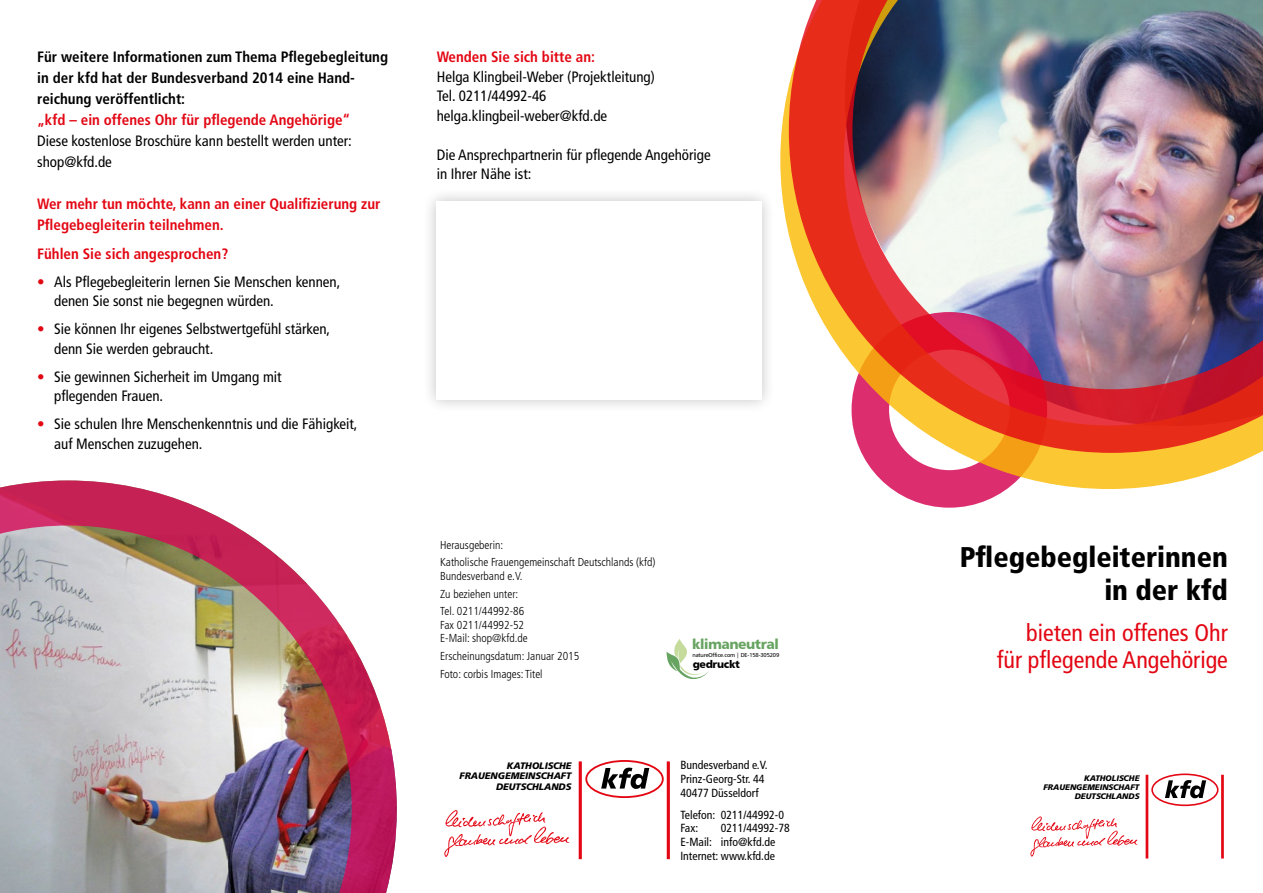
<style>
.page{position:relative;width:1263px;height:893px;background:#fff}
.page>*{position:absolute;margin:0;border:0;box-sizing:border-box;transform-origin:0 0}
.t1{font:900 condensed 28.5px/33px "Frutiger";color:#000;text-align:right}
.t2{font:condensed 24px/27px "Frutiger";color:#e30613;text-align:right}
.t3{font:condensed 15px/19.5px "Frutiger";color:#000}
.t4{font:700 condensed 15px/21px "Frutiger";color:#e30613}
.t5{font:700 condensed 15px/21px "Frutiger";color:#000}
.t6{font:13.95px "Humanist 777 BT Black B";letter-spacing:-.03em;color:#67a461}
.t7{font:condensed 11.7px/13.6px "Frutiger";color:#000}
.t8{font:300 condensed 11.55px/17.7px "Frutiger";color:#000}
.t9{font:10.8px "Humanist 777 BT Black B";letter-spacing:-.03em;color:#000}
.t10{font:italic 900 9.45px/10.6px "Frutiger";color:#000;text-align:right}
.t11{font:italic 900 8.1px/9.1px "Frutiger";color:#000;text-align:right}
.t12{font:5.7px "Humanist 777 BT Roman B";letter-spacing:-.03em;color:#000}
.s1{color:#e30613}
</style>
<div class="page">
<hr style="left:1145px;top:775px;width:3px;height:83px;background:#e30613">
<hr style="left:1221px;top:775px;width:3px;height:83px;background:#e30613">
<div style="left:1151px;top:773px;width:67px;height:33px;border:2px solid #e30613;border-radius:50%"></div>
<svg style="left:1165px;top:780px;width:41px;height:18px"></svg>
<svg style="left:1030px;top:816px;width:108px;height:41px"></svg>
<hr style="left:579px;top:761px;width:3px;height:98px;background:#e30613">
<hr style="left:667px;top:761px;width:3px;height:98px;background:#e30613">
<div style="left:585px;top:760px;width:79px;height:38px;border:2px solid #e30613;border-radius:50%"></div>
<svg style="left:601px;top:768px;width:48px;height:21px"></svg>
<svg style="left:444px;top:810px;width:125px;height:47px"></svg>
<div style="left:421px;top:187px;width:354px;height:227px;background:#000;opacity:.3"></div>
<div style="left:436px;top:201px;width:325px;height:199px;background:#fff"></div>
<svg style="left:666px;top:639px;width:43px;height:40px"></svg>
<div style="left:851px;top:312px;width:196px;height:196px;border:38px solid #d60956;border-radius:50%"></div>
<img style="left:0;top:480px;width:397px;height:413px">
<svg style="left:780px;top:85px;width:479px;height:404px"></svg>
<img style="left:789px;top:0;width:474px;height:453px">
<p class="t5" style="left:37px;top:47px;width:352px">Für weitere Informationen zum Thema Pflegebegleitung in der kfd hat der Bundesverband 2014 eine Hand&shy;reichung veröffentlicht:</p>
<p class="t4" style="left:37px;top:110px;width:315px">„kfd – ein offenes Ohr für pflegende Angehörige“</p>
<p class="t3" style="left:37px;top:131px;width:316px;line-height:21px">Diese kostenlose Broschüre kann bestellt werden unter: shop@kfd.de</p>
<p class="t4" style="left:37px;top:194px;width:345px">Wer mehr tun möchte, kann an einer Qualifizierung zur<br>Pflegebegleiterin teilnehmen.</p>
<p class="t4" style="left:37px;top:243px;width:193px">Fühlen Sie sich angesprochen?</p>
<p class="t3" style="left:54px;top:272px;width:288px;text-indent:-17px"><span class="s1">•</span> Als Pflegebegleiterin lernen Sie Menschen kennen, denen Sie sonst nie begegnen würden.</p>
<p class="t3" style="left:54px;top:319px;width:277px;text-indent:-17px"><span class="s1">•</span> Sie können Ihr eigenes Selbstwertgefühl stärken, denn Sie werden gebraucht.</p>
<p class="t3" style="left:54px;top:367px;width:229px;text-indent:-17px"><span class="s1">•</span> Sie gewinnen Sicherheit im Umgang mit pflegenden Frauen.</p>
<p class="t3" style="left:54px;top:414px;width:305px;text-indent:-17px"><span class="s1">•</span> Sie schulen Ihre Menschenkenntnis und die Fähigkeit, auf Menschen zuzugehen.</p>
<p class="t4" style="left:437px;top:47px;width:160px">Wenden Sie sich bitte an:</p>
<p class="t3" style="left:437px;top:67px;width:220px">Helga Klingbeil-Weber (Projektleitung)<br>Tel. 0211/44992-46 helga.klingbeil-weber@kfd.de</p>
<p class="t3" style="left:437px;top:145px;width:276px">Die Ansprechpartnerin für pflegende Angehörige in Ihrer Nähe ist:</p>
<p class="t8" style="left:440px;top:536px;width:217px">Herausgeberin:<br>Katholische Frauengemeinschaft Deutschlands (kfd)</p>
<p class="t8" style="left:440px;top:567px;width:86px">Bundesverband e.V.<br>Zu beziehen unter:<br>Tel. 0211/44992-86</p>
<p class="t8" style="left:440px;top:618px;width:89px;line-height:13.5px">Fax 0211/44992-52<br>E-Mail: shop@kfd.de</p>
<p class="t8" style="left:440px;top:647px;width:141px">Erscheinungsdatum: Januar 2015<br>Foto: corbis Images: Titel</p>
<p class="t6" style="left:692px;top:635px;width:88px">klimaneutral</p>
<p class="t12" style="left:692px;top:651px;width:88px">natureOffice.com | DE-158-305209</p>
<p class="t9" style="left:693px;top:657px;width:49px">gedruckt</p>
<p class="t10" style="left:459px;top:760px;width:114px">KATHOLISCHE<br>FRAUENGEMEINSCHAFT<br>DEUTSCHLANDS</p>
<p class="t7" style="left:680px;top:758px;width:89px">Bundesverband e.V.<br>Prinz-Georg-Str. 44<br>40477 Düsseldorf</p>
<p class="t7" style="left:680px;top:808px;width:105px">Telefon: 0211/44992-0<br>Fax:</p>
<p class="t7" style="left:680px;top:821px;width:111px;text-indent:40px">0211/44992-78<br>E-Mail: info@kfd.de<br>Internet: www.kfd.de</p>
<h1 class="t1" style="left:960px;top:541px;width:270px">Pflegebegleiterinnen in der kfd</h1>
<h2 class="t2" style="left:997px;top:619px;width:233px">bieten ein offenes Ohr für pflegende Angehörige</h2>
<p class="t11" style="left:1043px;top:773px;width:98px">KATHOLISCHE<br>FRAUENGEMEINSCHAFT<br>DEUTSCHLANDS</p>
</div>
